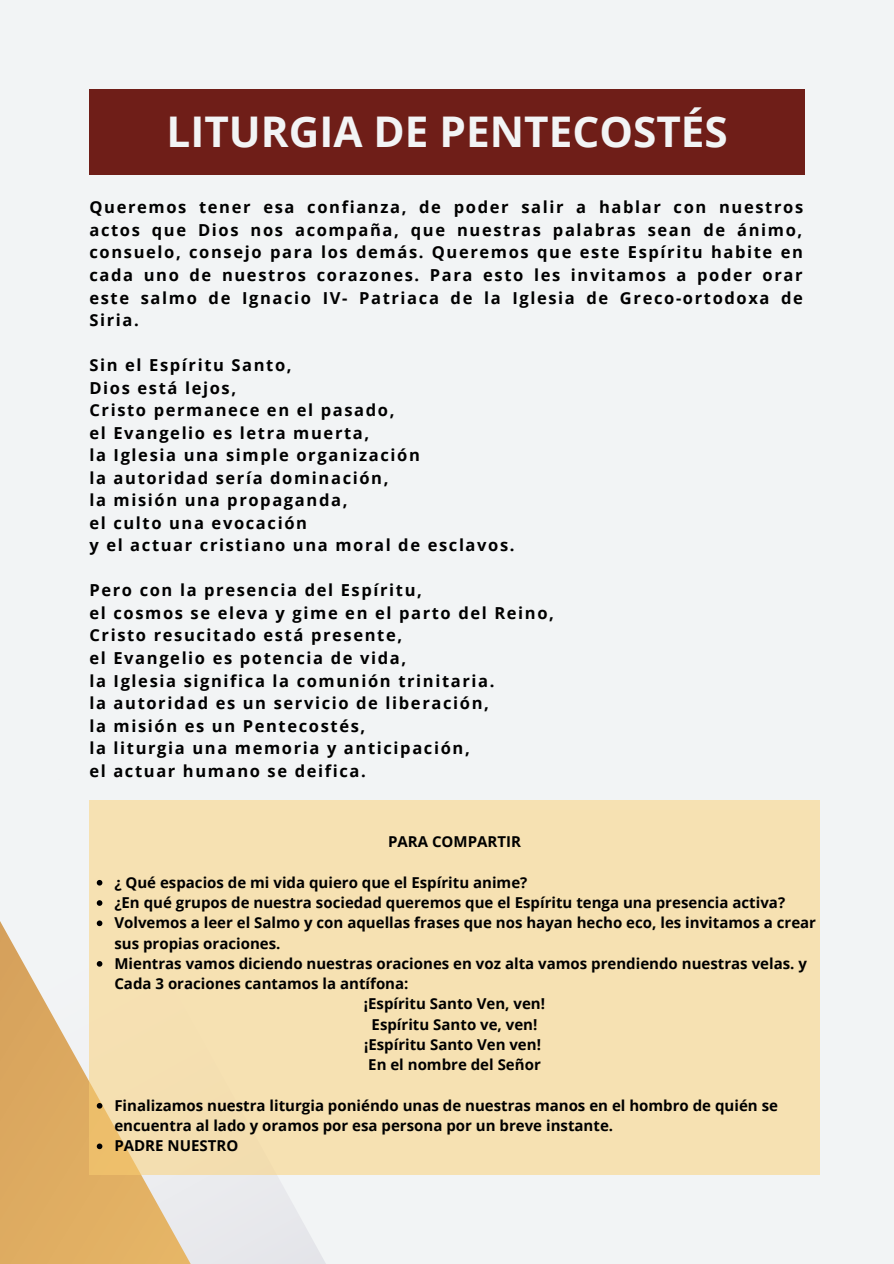
<style>
.page{position:relative;width:894px;height:1264px;background:#fff}
.page>*{position:absolute;margin:0;border:0;box-sizing:border-box;transform-origin:0 0}
.t1{font:700 42.3px "Open Sans";color:#f2f4f5}
.t2{font:700 16.5px/22.5px "Open Sans";letter-spacing:.1em;color:#000}
.t3{font:700 15px/20.2px "Open Sans";color:#000}
</style>
<div class="page">
<div style="left:0;top:0;width:893px;height:1263px;background:#f2f4f5"></div>
<div style="left:89px;top:89px;width:715px;height:85px;background:#6f1e18"></div>
<svg style="left:261px;top:1174px;width:197px;height:89px"></svg>
<svg style="left:0;top:921px;width:261px;height:342px;fill:#e1af63"></svg>
<div style="left:89px;top:800px;width:730px;height:374px;background:#f6e1b2"></div>
<svg style="left:97px;top:880px;width:5px;height:5px"></svg>
<svg style="left:97px;top:900px;width:5px;height:5px"></svg>
<svg style="left:97px;top:920px;width:5px;height:6px"></svg>
<svg style="left:97px;top:961px;width:5px;height:5px"></svg>
<svg style="left:97px;top:1102px;width:5px;height:6px"></svg>
<svg style="left:97px;top:1143px;width:5px;height:6px"></svg>
<h1 class="t1" style="left:166px;top:102px;width:562px">LITURGIA DE PENTECOSTÉS</h1>
<p class="t2" style="left:89px;top:196px;width:715px;text-align:justify">Queremos tener esa confianza, de poder salir a hablar con nuestros actos que Dios nos acompaña, que nuestras palabras sean de ánimo, consuelo, consejo para los demás. Queremos que este Espíritu habite en cada uno de nuestros corazones. Para esto les invitamos a poder orar este salmo de Ignacio IV- Patriaca de la Iglesia de Greco-ortodoxa de Siria.</p>
<p class="t2" style="left:89px;top:353px;width:426px">Sin el Espíritu Santo,<br>Dios está lejos,<br>Cristo permanece en el pasado,<br>el Evangelio es letra muerta,<br>la Iglesia una simple organización<br>la autoridad sería dominación,<br>la misión una propaganda,<br>el culto una evocación<br>y el actuar cristiano una moral de esclavos.</p>
<p class="t2" style="left:89px;top:578px;width:466px">Pero con la presencia del Espíritu,<br>el cosmos se eleva y gime en el parto del Reino, Cristo resucitado está presente,<br>el Evangelio es potencia de vida,<br>la Iglesia significa la comunión trinitaria.<br>la autoridad es un servicio de liberación,<br>la misión es un Pentecostés,<br>la liturgia una memoria y anticipación,<br>el actuar humano se deifica.</p>
<p class="t3" style="left:388px;top:831px;width:134px">PARA COMPARTIR</p>
<p class="t3" style="left:114px;top:871px;width:703px">¿ Qué espacios de mi vida quiero que el Espíritu anime?<br>¿En qué grupos de nuestra sociedad queremos que el Espíritu tenga una presencia activa?<br>Volvemos a leer el Salmo y con aquellas frases que nos hayan hecho eco, les invitamos a crear sus propias oraciones.<br>Mientras vamos diciendo nuestras oraciones en voz alta vamos prendiendo nuestras velas. y Cada 3 oraciones cantamos la antífona:</p>
<p class="t3" style="left:364px;top:993px;width:183px;text-align:center">¡Espíritu Santo Ven, ven!<br>Espíritu Santo ve, ven! ¡Espíritu Santo Ven ven!<br>En el nombre del Señor</p>
<p class="t3" style="left:114px;top:1094px;width:665px">Finalizamos nuestra liturgia poniéndo unas de nuestras manos en el hombro de quién se encuentra al lado y oramos por esa persona por un breve instante.<br>PADRE NUESTRO</p>
</div>
